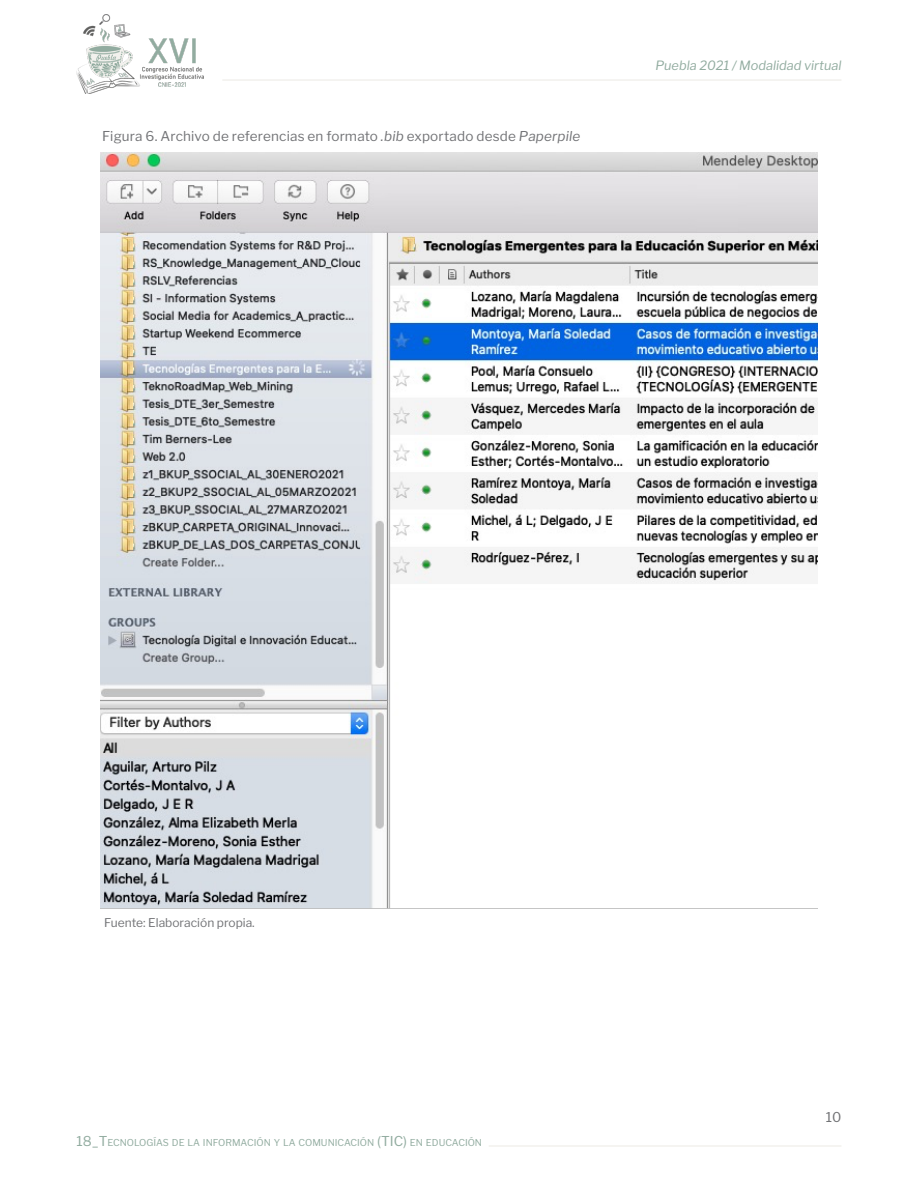
<style>
.page{position:relative;width:918px;height:1188px;background:#fff}
.page>*{position:absolute;margin:0;border:0;box-sizing:border-box;transform-origin:0 0}
.PIES_DE_IMAGEN{font:13.5px "Libre Franklin";letter-spacing:.01em;color:#727376}
.t1{font:13.5px "Libre Franklin";color:#727376}
.t2{font:italic 12.75px "Libre Franklin";color:#92aca0}
.PIES_DE_IMAGEN-2{font:12px "Libre Franklin";color:#727376}
.t3{font:9.45px "Libre Franklin";color:#92aca0}
.s1{font-style:italic}
.s2{font-size:13.5px}
</style>
<div class="page">
<hr style="left:222px;top:79px;width:619px;height:2px;background:#f2f1ed">
<img style="left:77px;top:15px;width:126px;height:79px">
<hr style="left:489px;top:1145px;width:352px;height:2px;background:#f2f1ed">
<img style="left:100px;top:152px;width:718px;height:757px">
<p class="PIES_DE_IMAGEN" style="left:102px;top:128px;width:480px">Figura 6. Archivo de referencias en formato <span class="s1">.bib</span> exportado desde <span class="s1">Paperpile</span></p>
<p class="t2" style="left:655px;top:58px;width:187px">Puebla 2021 / Modalidad virtual</p>
<p class="PIES_DE_IMAGEN-2" style="left:104px;top:916px;width:152px">Fuente: Elaboración propia.</p>
<p class="t3" style="left:77px;top:1137px;width:407px"><span class="s2">18_T</span>ECNOLOGÍAS DE LA INFORMACIÓN Y LA COMUNICACIÓN <span class="s2">(TIC)</span> EN EDUCACIÓN</p>
<p class="t1" style="left:826px;top:1109px;width:17px">10</p>
</div>
